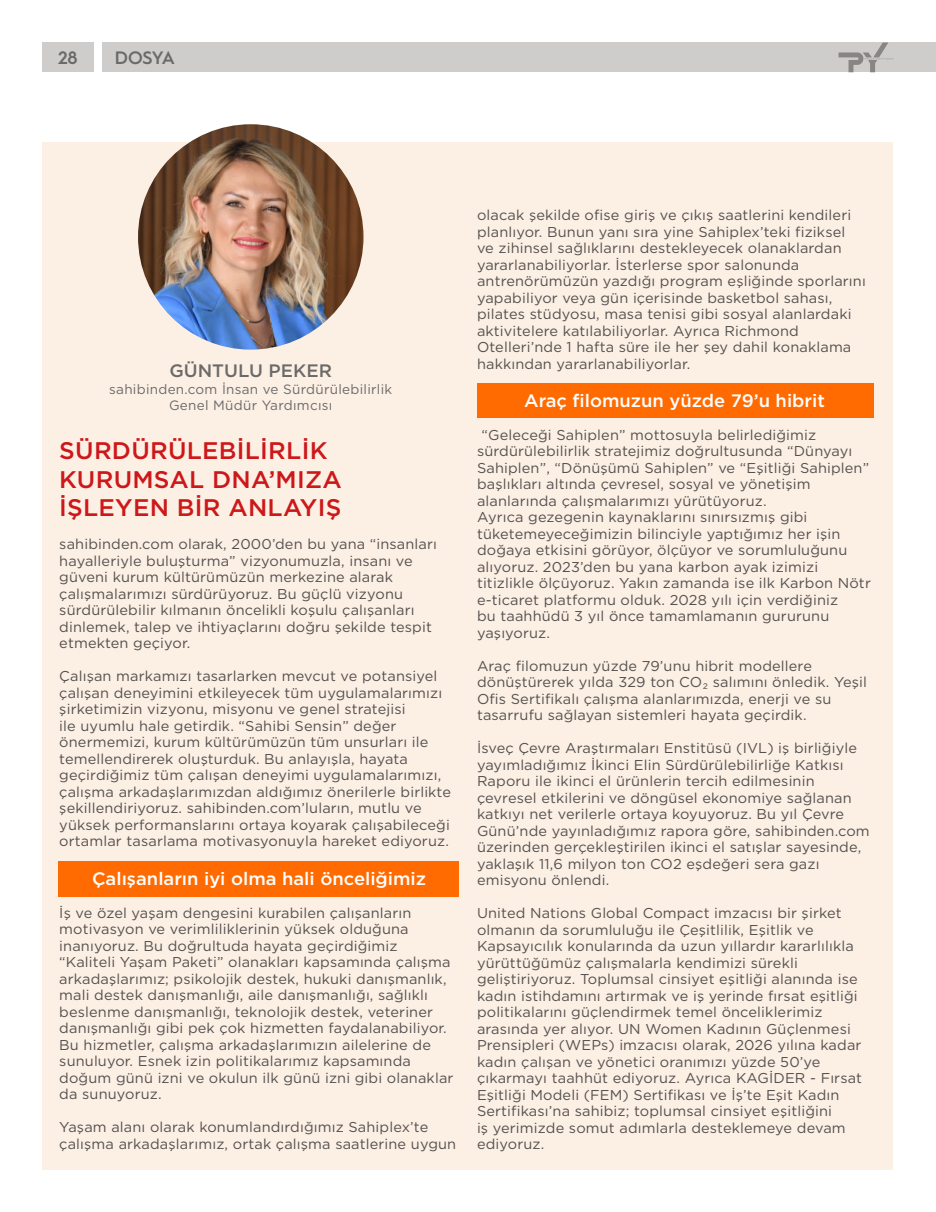
<style>
.page{position:relative;width:936px;height:1212px;background:#fff}
.page>*{position:absolute;margin:0;border:0;box-sizing:border-box;transform-origin:0 0}
.t1{font:500 24px/28.8px "Gotham";letter-spacing:.01em;color:#cd1719}
.t2{font:500 18px "Gotham";color:#fff}
.t3{font:500 18px "Gotham";color:#6c6a68}
.t4{font:600 18px "Hurme Geometric Sans 1";letter-spacing:-.02em;color:#6c6a68}
.t5{font:14.25px/16.5px "Gotham";letter-spacing:.01em;color:#55514f}
.t6{font:13.5px/16.5px "Gotham";letter-spacing:.02em;color:#6c6a68;text-align:center}
</style>
<div class="page">
<svg style="left:935px;top:43px;width:1px;height:29px"></svg>
<div style="left:43px;top:43px;width:51px;height:29px;background:#cfcccc"></div>
<div style="left:102px;top:43px;width:833px;height:29px;background:#cfcccc"></div>
<svg style="left:838px;top:43px;width:56px;height:29px"></svg>
<div style="left:43px;top:142px;width:850px;height:1027px;background:#fcf0e5"></div>
<img style="left:138px;top:124px;width:225px;height:226px;border-radius:113px">
<div style="left:58px;top:861px;width:401px;height:36px;background:#ff6b00"></div>
<div style="left:477px;top:384px;width:396px;height:34px;background:#ff6b00"></div>
<p class="t4" style="left:58px;top:45px;width:21px">28</p>
<p class="t4" style="left:115px;top:45px;width:62px">DOSYA</p>
<p class="t3" style="left:169px;top:359px;width:164px">GÜNTULU PEKER</p>
<p class="t6" style="left:109px;top:380px;width:284px">sahibinden.com İnsan ve Sürdürülebilirlik<br>Genel Müdür Yardımcısı</p>
<h1 class="t1" style="left:59px;top:436px;width:284px">SÜRDÜRÜLEBİLİRLİK<br>KURUMSAL DNA’MIZA<br>İŞLEYEN BİR ANLAYIŞ</h1>
<p class="t5" style="left:59px;top:536px;width:379px">sahibinden.com olarak, 2000’den bu yana “insanları hayalleriyle buluşturma” vizyonumuzla, insanı ve güveni kurum kültürümüzün merkezine alarak çalışmalarımızı sürdürüyoruz. Bu güçlü vizyonu sürdürülebilir kılmanın öncelikli koşulu çalışanları dinlemek, talep ve ihtiyaçlarını doğru şekilde tespit etmekten geçiyor.</p>
<p class="t5" style="left:59px;top:668px;width:393px">Çalışan markamızı tasarlarken mevcut ve potansiyel çalışan deneyimini etkileyecek tüm uygulamalarımızı şirketimizin vizyonu, misyonu ve genel stratejisi<br>ile uyumlu hale getirdik. “Sahibi Sensin” değer önermemizi, kurum kültürümüzün tüm unsurları ile temellendirerek oluşturduk. Bu anlayışla, hayata geçirdiğimiz tüm çalışan deneyimi uygulamalarımızı, çalışma arkadaşlarımızdan aldığımız önerilerle birlikte şekillendiriyoruz. sahibinden.com’luların, mutlu ve yüksek performanslarını ortaya koyarak çalışabileceği ortamlar tasarlama motivasyonuyla hareket ediyoruz.</p>
<p class="t2" style="left:92px;top:866px;width:335px">Çalışanların iyi olma hali önceliğimiz</p>
<p class="t5" style="left:59px;top:904px;width:395px">İş ve özel yaşam dengesini kurabilen çalışanların motivasyon ve verimliliklerinin yüksek olduğuna inanıyoruz. Bu doğrultuda hayata geçirdiğimiz “Kaliteli Yaşam Paketi” olanakları kapsamında çalışma arkadaşlarımız; psikolojik destek, hukuki danışmanlık, mali destek danışmanlığı, aile danışmanlığı, sağlıklı beslenme danışmanlığı, teknolojik destek, veteriner danışmanlığı gibi pek çok hizmetten faydalanabiliyor.<br>Bu hizmetler, çalışma arkadaşlarımızın ailelerine de sunuluyor. Esnek izin politikalarımız kapsamında doğum günü izni ve okulun ilk günü izni gibi olanaklar da sunuyoruz.</p>
<p class="t5" style="left:59px;top:1118px;width:398px">Yaşam alanı olarak konumlandırdığımız Sahiplex’te çalışma arkadaşlarımız, ortak çalışma saatlerine uygun</p>
<p class="t5" style="left:477px;top:206px;width:390px">olacak şekilde ofise giriş ve çıkış saatlerini kendileri planlıyor. Bunun yanı sıra yine Sahiplex’teki fiziksel<br>ve zihinsel sağlıklarını destekleyecek olanaklardan yararlanabiliyorlar. İsterlerse spor salonunda antrenörümüzün yazdığı program eşliğinde sporlarını yapabiliyor veya gün içerisinde basketbol sahası, pilates stüdyosu, masa tenisi gibi sosyal alanlardaki aktivitelere katılabiliyorlar. Ayrıca Richmond Otelleri’nde 1 hafta süre ile her şey dahil konaklama hakkından yararlanabiliyorlar.</p>
<p class="t2" style="left:524px;top:388px;width:302px">Araç filomuzun yüzde 79’u hibrit</p>
<p class="t5" style="left:477px;top:426px;width:395px;text-indent:5px">“Geleceği Sahiplen” mottosuyla belirlediğimiz sürdürülebilirlik stratejimiz doğrultusunda “Dünyayı Sahiplen”, “Dönüşümü Sahiplen” ve “Eşitliği Sahiplen” başlıkları altında çevresel, sosyal ve yönetişim alanlarında çalışmalarımızı yürütüyoruz.<br>Ayrıca gezegenin kaynaklarını sınırsızmış gibi tüketemeyeceğimizin bilinciyle yaptığımız her işin doğaya etkisini görüyor, ölçüyor ve sorumluluğunu alıyoruz. 2023’den bu yana karbon ayak izimizi titizlikle ölçüyoruz. Yakın zamanda ise ilk Karbon Nötr e-ticaret platformu olduk. 2028 yılı için verdiğiniz<br>bu taahhüdü 3 yıl önce tamamlamanın gururunu yaşıyoruz.</p>
<p class="t5" style="left:477px;top:657px;width:391px">Araç filomuzun yüzde 79’unu hibrit modellere dönüştürerek yılda 329 ton CO₂ salımını önledik. Yeşil Ofis Sertifikalı çalışma alanlarımızda, enerji ve su tasarrufu sağlayan sistemleri hayata geçirdik.</p>
<p class="t5" style="left:477px;top:740px;width:394px">İsveç Çevre Araştırmaları Enstitüsü (IVL) iş birliğiyle yayımladığımız İkinci Elin Sürdürülebilirliğe Katkısı Raporu ile ikinci el ürünlerin tercih edilmesinin çevresel etkilerini ve döngüsel ekonomiye sağlanan katkıyı net verilerle ortaya koyuyoruz. Bu yıl Çevre Günü’nde yayınladığımız rapora göre, sahibinden.com üzerinden gerçekleştirilen ikinci el satışlar sayesinde, yaklaşık 11,6 milyon ton CO2 eşdeğeri sera gazı emisyonu önlendi.</p>
<p class="t5" style="left:477px;top:905px;width:386px">United Nations Global Compact imzacısı bir şirket olmanın da sorumluluğu ile Çeşitlilik, Eşitlik ve Kapsayıcılık konularında da uzun yıllardır kararlılıkla yürüttüğümüz çalışmalarla kendimizi sürekli geliştiriyoruz. Toplumsal cinsiyet eşitliği alanında ise kadın istihdamını artırmak ve iş yerinde fırsat eşitliği politikalarını güçlendirmek temel önceliklerimiz arasında yer alıyor. UN Women Kadının Güçlenmesi Prensipleri (WEPs) imzacısı olarak, 2026 yılına kadar kadın çalışan ve yönetici oranımızı yüzde 50’ye çıkarmayı taahhüt ediyoruz. Ayrıca KAGİDER - Fırsat Eşitliği Modeli (FEM) Sertifikası ve İş’te Eşit Kadın Sertifikası’na sahibiz; toplumsal cinsiyet eşitliğini<br>iş yerimizde somut adımlarla desteklemeye devam ediyoruz.</p>
</div>
